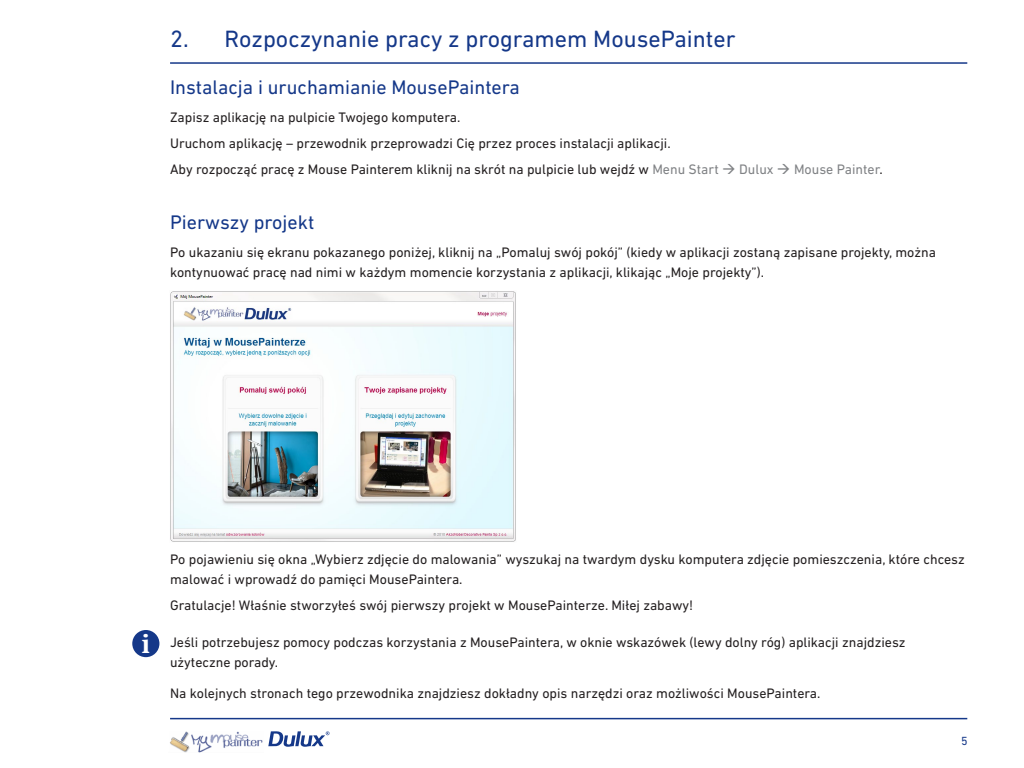
<style>
.page{position:relative;width:1024px;height:768px;background:#fff}
.page>*{position:absolute;margin:0;border:0;box-sizing:border-box;transform-origin:0 0}
.tytuł_sekcji{font:24px "DIN Next LT Pro";color:#153889}
.t1{font:700 24px "News 701 EU";color:#fff}
.śródtytuł{font:20px "DIN Next LT Pro";color:#153889}
.tekst{font:14px/20px "DIN Next LT Pro";color:#231f20}
.t2{font:12px "DIN Next LT Pro";color:#153889}
.s1{color:#808285}
</style>
<div class="page">
<hr style="left:170px;top:62px;width:797px;height:2px;background:#153889">
<hr style="left:170px;top:718px;width:797px;height:1px;background:#153889">
<svg style="left:268px;top:731px;width:62px;height:16px"></svg>
<img style="left:170px;top:731px;width:93px;height:22px">
<img style="left:170px;top:291px;width:346px;height:251px">
<div style="left:132px;top:630px;width:27px;height:27px;background:#153889;border-radius:50%"></div>
<p class="tytuł_sekcji" style="left:170px;top:25px;width:20px">2.</p>
<p class="tytuł_sekcji" style="left:225px;top:25px;width:512px">Rozpoczynanie pracy z programem MousePainter</p>
<p class="śródtytuł" style="left:170px;top:75px;width:351px">Instalacja i uruchamianie MousePaintera</p>
<p class="tekst" style="left:170px;top:107px;width:292px">Zapisz aplikację na pulpicie Twojego komputera.</p>
<p class="tekst" style="left:170px;top:133px;width:502px">Uruchom aplikację – przewodnik przeprowadzi Cię przez proces instalacji aplikacji.</p>
<p class="tekst" style="left:170px;top:159px;width:714px">Aby rozpocząć pracę z Mouse Painterem kliknij na skrót na pulpicie lub wejdź w <span class="s1">Menu Start</span> <span class="s1">→ Dulux</span> <span class="s1">→ Mouse Painter</span>.</p>
<p class="śródtytuł" style="left:170px;top:211px;width:146px">Pierwszy projekt</p>
<p class="tekst" style="left:170px;top:242px;width:767px">Po ukazaniu się ekranu pokazanego poniżej, kliknij na „Pomaluj swój pokój” (kiedy w aplikacji zostaną zapisane projekty, można kontynuować pracę nad nimi w każdym momencie korzystania z aplikacji, klikając „Moje projekty”).</p>
<p class="t1" style="left:142px;top:629px;width:10px">i</p>
<p class="tekst" style="left:170px;top:549px;width:796px">Po pojawieniu się okna „Wybierz zdjęcie do malowania” wyszukaj na twardym dysku komputera zdjęcie pomieszczenia, które chcesz malować i wprowadź do pamięci MousePaintera.</p>
<p class="tekst" style="left:170px;top:595px;width:525px">Gratulacje! Właśnie stworzyłeś swój pierwszy projekt w MousePainterze. Miłej zabawy!</p>
<p class="tekst" style="left:170px;top:632px;width:737px">Jeśli potrzebujesz pomocy podczas korzystania z MousePaintera, w oknie wskazówek (lewy dolny róg) aplikacji znajdziesz użyteczne porady.</p>
<p class="tekst" style="left:170px;top:683px;width:652px">Na kolejnych stronach tego przewodnika znajdziesz dokładny opis narzędzi oraz możliwości MousePaintera.</p>
<p class="t2" style="left:961px;top:734px;width:8px">5</p>
</div>
